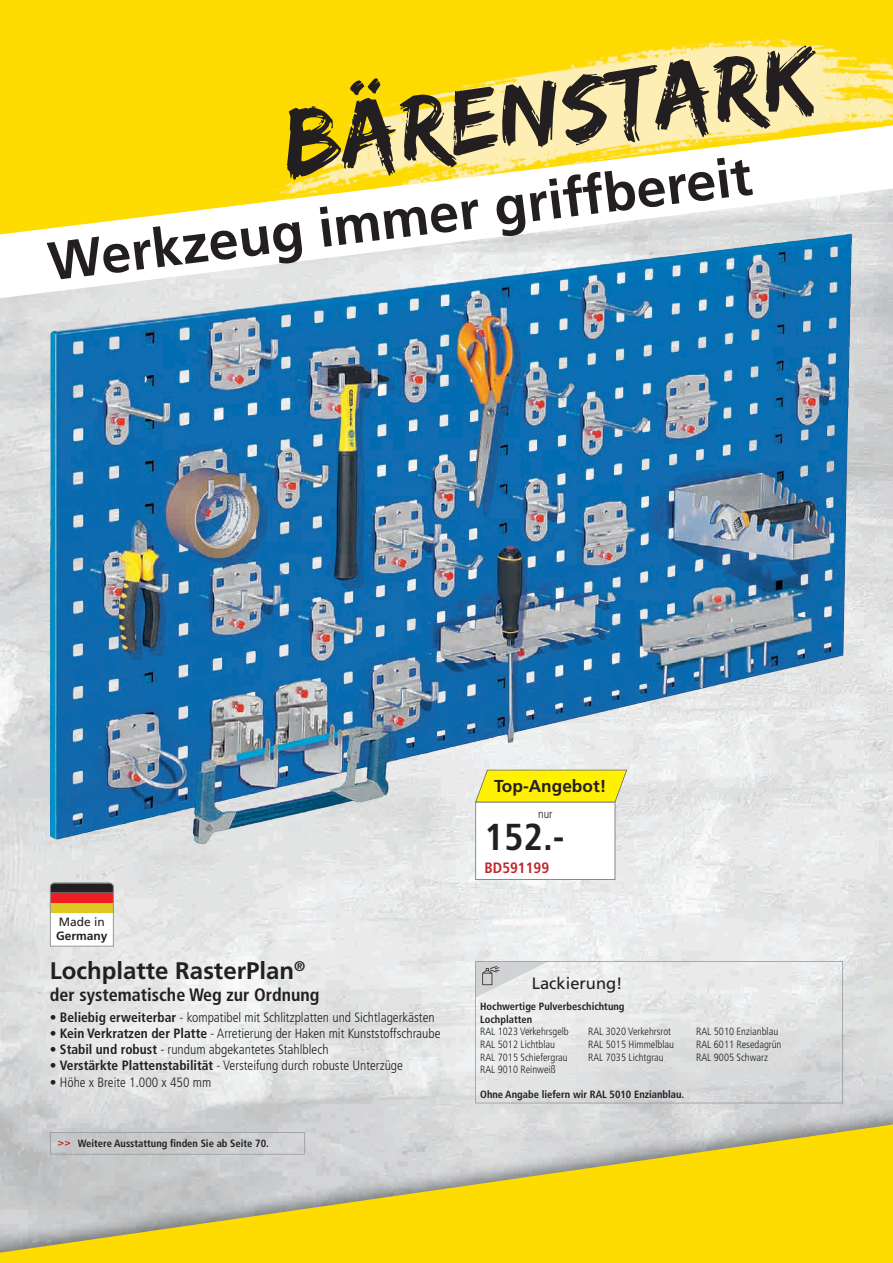
<style>
.page{position:relative;width:893px;height:1263px;background:#fff}
.page>*{position:absolute;margin:0;border:0;box-sizing:border-box;transform-origin:0 0}
.t1{font:96px "Edo SZ";color:#231f20}
.t2{font:700 54px "Frutiger LT";color:#231f20}
.t3{font:700 condensed 37.5px "Frutiger LT";color:#231f20}
.t4{font:700 24px "Frutiger LT";color:#231f20}
.t5{font:700 condensed 18px "Frutiger LT";color:#231f20}
.t6{font:700 17.25px "Frutiger LT";color:#231f20}
.t7{font:16.5px "Frutiger LT";color:#231f20}
.t8{font:700 condensed 15px "Frutiger LT";color:#c0262d}
.t9{font:300 condensed 13.5px "Frutiger LT";color:#231f20}
.t10{font:700 12px "Frutiger LT";color:#231f20}
.t11{font:12px "Frutiger LT";color:#231f20}
.t12{font:300 condensed 12px "Frutiger LT";color:#231f20}
.t13{font:300 condensed 10.5px "Frutiger LT";color:#231f20}
.t14{font:700 condensed 10.5px/12.6px "Frutiger LT";color:#231f20}
.s1{font-weight:700}
</style>
<div class="page">
<img style="left:0;top:298px;width:893px;height:826px">
<div style="left:0;top:0;width:230px;height:125px;background:#ffdc01"></div>
<img style="left:230px;top:0;width:663px;height:125px">
<svg style="left:0;top:125px;width:893px;height:8px;background:#fde55a"></svg>
<svg style="left:0;top:133px;width:893px;height:165px"></svg>
<svg style="left:0;top:1124px;width:893px;height:139px;background:#e4d157"></svg>
<img style="left:50px;top:234px;width:800px;height:606px">
<svg style="left:50px;top:883px;width:64px;height:63px"></svg>
<svg style="left:475px;top:961px;width:368px;height:142px;background:#e0e1e2"></svg>
<svg style="left:50px;top:1132px;width:255px;height:22px;background:#c6c7c8"></svg>
<svg style="left:475px;top:770px;width:152px;height:110px"></svg>
<h1 class="t1" style="left:277px;top:88px;width:536px;rotate:-7deg">BÄRENSTARK</h1>
<h2 class="t2" style="left:44px;top:230px;width:710px;rotate:-7deg">Werkzeug immer griffbereit</h2>
<p class="t11" style="left:59px;top:915px;width:48px">Made in</p>
<p class="t10" style="left:56px;top:929px;width:53px">Germany</p>
<h3 class="t4" style="left:50px;top:957px;width:257px">Lochplatte RasterPlan<sup>®</sup></h3>
<h3 class="t5" style="left:50px;top:984px;width:271px">der systematische Weg zur Ordnung</h3>
<p class="t9" style="left:50px;top:1009px;width:386px">• <span class="s1">Beliebig erweiterbar</span> - kompatibel mit Schlitzplatten und Sichtlagerkästen</p>
<p class="t9" style="left:50px;top:1026px;width:392px">• <span class="s1">Kein Verkratzen der Platte</span> - Arretierung der Haken mit Kunststoffschraube</p>
<p class="t9" style="left:50px;top:1042px;width:280px">• <span class="s1">Stabil und robust</span> - rundum abgekantetes Stahlblech</p>
<p class="t9" style="left:50px;top:1058px;width:354px">• <span class="s1">Verstärkte Plattenstabilität</span> - Versteifung durch robuste Unterzüge</p>
<p class="t9" style="left:50px;top:1074px;width:163px">• Höhe x Breite 1.000 x 450 mm</p>
<p class="t14" style="left:78px;top:1137px;width:192px">Weitere Ausstattung finden Sie ab Seite 70.</p>
<p class="t6" style="left:494px;top:776px;width:114px">Top-Angebot!</p>
<h3 class="t3" style="left:484px;top:814px;width:82px">152.-</h3>
<p class="t8" style="left:485px;top:859px;width:66px">BD591199</p>
<p class="t12" style="left:538px;top:807px;width:16px">nur</p>
<p class="t7" style="left:532px;top:974px;width:92px">Lackierung!</p>
<p class="t14" style="left:480px;top:1000px;width:146px">Hochwertige Pulverbeschichtung<br>Lochplatten</p>
<p class="t13" style="left:480px;top:1026px;width:90px">RAL 1023 Verkehrsgelb</p>
<p class="t13" style="left:588px;top:1026px;width:84px">RAL 3020 Verkehrsrot</p>
<p class="t13" style="left:696px;top:1026px;width:83px">RAL 5010 Enzianblau</p>
<p class="t13" style="left:480px;top:1038px;width:76px">RAL 5012 Lichtblau</p>
<p class="t13" style="left:588px;top:1038px;width:87px">RAL 5015 Himmelblau</p>
<p class="t13" style="left:696px;top:1038px;width:87px">RAL 6011 Resedagrün</p>
<p class="t13" style="left:480px;top:1051px;width:89px">RAL 7015 Schiefergrau</p>
<p class="t13" style="left:588px;top:1051px;width:77px">RAL 7035 Lichtgrau</p>
<p class="t13" style="left:696px;top:1051px;width:73px">RAL 9005 Schwarz</p>
<p class="t13" style="left:480px;top:1063px;width:77px">RAL 9010 Reinweiß</p>
<p class="t14" style="left:480px;top:1088px;width:206px">Ohne Angabe liefern wir RAL 5010 Enzianblau.</p>
</div>
